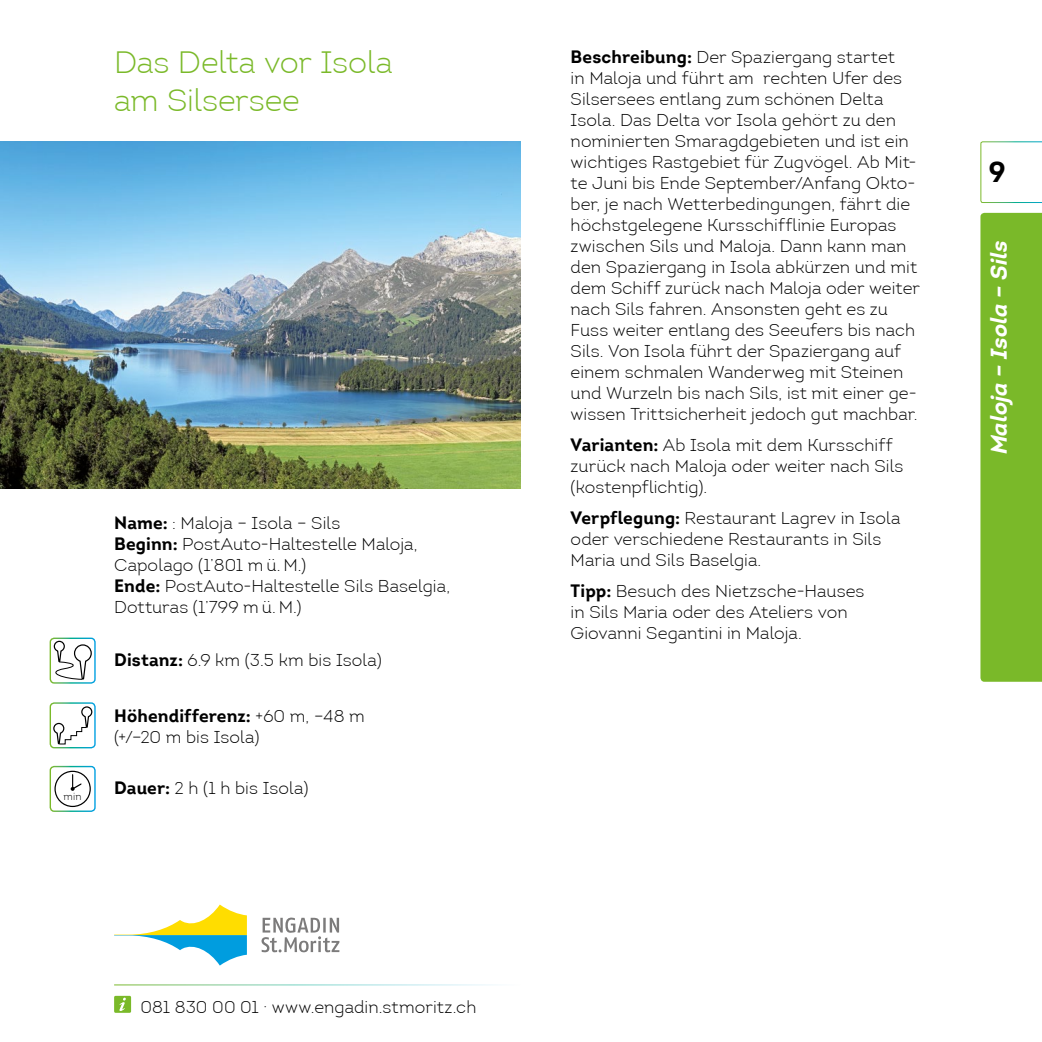
<style>
.page{position:relative;width:1042px;height:1042px;background:#fff}
.page>*{position:absolute;margin:0;border:0;box-sizing:border-box;transform-origin:0 0}
.t1{font:300 31.5px/37.8px "Intro";letter-spacing:-.005em;color:#7ab929}
.t2{font:700 28px "Intro";color:#000}
.t3{font:italic 700 22.75px "Intro";letter-spacing:-.005em;color:#fff}
.t4{font:300 17.5px/21px "Intro";letter-spacing:.005em;color:#000}
.t5{font:300 10.5px "Intro";color:#000}
.s1{font-weight:700}
</style>
<div class="page">
<img style="left:0;top:141px;width:521px;height:348px">
<div style="left:50px;top:637px;width:46px;height:46px;border:1px solid #fff;border-radius:4px"></div>
<svg style="left:49px;top:640px;width:43px;height:40px"></svg>
<div style="left:50px;top:702px;width:46px;height:46px;border:1px solid #fff;border-radius:4px"></div>
<svg style="left:53px;top:706px;width:40px;height:39px"></svg>
<div style="left:50px;top:766px;width:46px;height:46px;border:1px solid #fff;border-radius:4px"></div>
<div style="left:54px;top:771px;width:37px;height:36px;border:1px solid #000;border-radius:50%"></div>
<svg style="left:71px;top:774px;width:11px;height:17px"></svg>
<div style="left:980px;top:213px;width:62px;height:469px;background:#7ab929"></div>
<svg style="left:980px;top:141px;width:62px;height:62px"></svg>
<div style="left:114px;top:996px;width:17px;height:17px;background:#7ab929;border-radius:2px"></div>
<svg style="left:119px;top:997px;width:7px;height:14px"></svg>
<svg style="left:114px;top:904px;width:133px;height:61px"></svg>
<svg style="left:261px;top:917px;width:78px;height:35px"></svg>
<h1 class="t1" style="left:114px;top:43px;width:280px">Das Delta vor Isola am Silsersee</h1>
<p class="t5" style="left:64px;top:790px;width:20px">min</p>
<p class="t4" style="left:114px;top:512px;width:337px"><span class="s1">Name:</span> : Maloja – Isola – Sils<br><span class="s1">Beginn:</span> PostAuto-Haltestelle Maloja,<br>Capolago (1’801 m ü. M.)<br><span class="s1">Ende:</span> PostAuto-Haltestelle Sils Baselgia,<br>Dotturas (1’799 m ü. M.)</p>
<p class="t4" style="left:114px;top:649px;width:269px"><span class="s1">Distanz:</span> 6.9 km (3.5 km bis Isola)</p>
<p class="t4" style="left:114px;top:705px;width:252px"><span class="s1">Höhendifferenz:</span> +60 m, –48 m (+/–20 m bis Isola)</p>
<p class="t4" style="left:114px;top:777px;width:196px"><span class="s1">Dauer:</span> 2 h (1 h bis Isola)</p>
<p class="t4" style="left:140px;top:996px;width:337px">081 830 00 01 · www.engadin.stmoritz.ch</p>
<p class="t4" style="left:570px;top:46px;width:351px"><span class="s1">Beschreibung:</span> Der Spaziergang startet<br>in Maloja und führt am rechten Ufer des Silsersees entlang zum schönen Delta Isola. Das Delta vor Isola gehört zu den nominierten Smaragdgebieten und ist ein wichtiges Rastgebiet für Zugvögel. Ab Mit&shy;te Juni bis Ende September/Anfang Okto&shy;ber, je nach Wetterbedingungen, fährt die höchstgelegene Kursschifflinie Europas zwischen Sils und Maloja. Dann kann man den Spaziergang in Isola abkürzen und mit dem Schiff zurück nach Maloja oder weiter nach Sils fahren. Ansonsten geht es zu Fuss weiter entlang des Seeufers bis nach Sils. Von Isola führt der Spaziergang auf einem schmalen Wanderweg mit Steinen und Wurzeln bis nach Sils, ist mit einer ge&shy;wissen Trittsicherheit jedoch gut machbar.</p>
<p class="t4" style="left:570px;top:434px;width:334px"><span class="s1">Varianten:</span> Ab Isola mit dem Kursschiff zurück nach Maloja oder weiter nach Sils (kostenpflichtig).</p>
<p class="t4" style="left:570px;top:507px;width:331px"><span class="s1">Verpflegung:</span> Restaurant Lagrev in Isola oder verschiedene Restaurants in Sils<br>Maria und Sils Baselgia.</p>
<p class="t4" style="left:570px;top:580px;width:295px"><span class="s1">Tipp:</span> Besuch des Nietzsche-Hauses in Sils Maria oder des Ateliers von<br>Giovanni Segantini in Maloja.</p>
<h2 class="t2" style="left:989px;top:154px;width:18px">9</h2>
<h3 class="t3" style="left:984px;top:454px;width:216px;rotate:-90deg">Maloja – Isola – Sils</h3>
</div>
